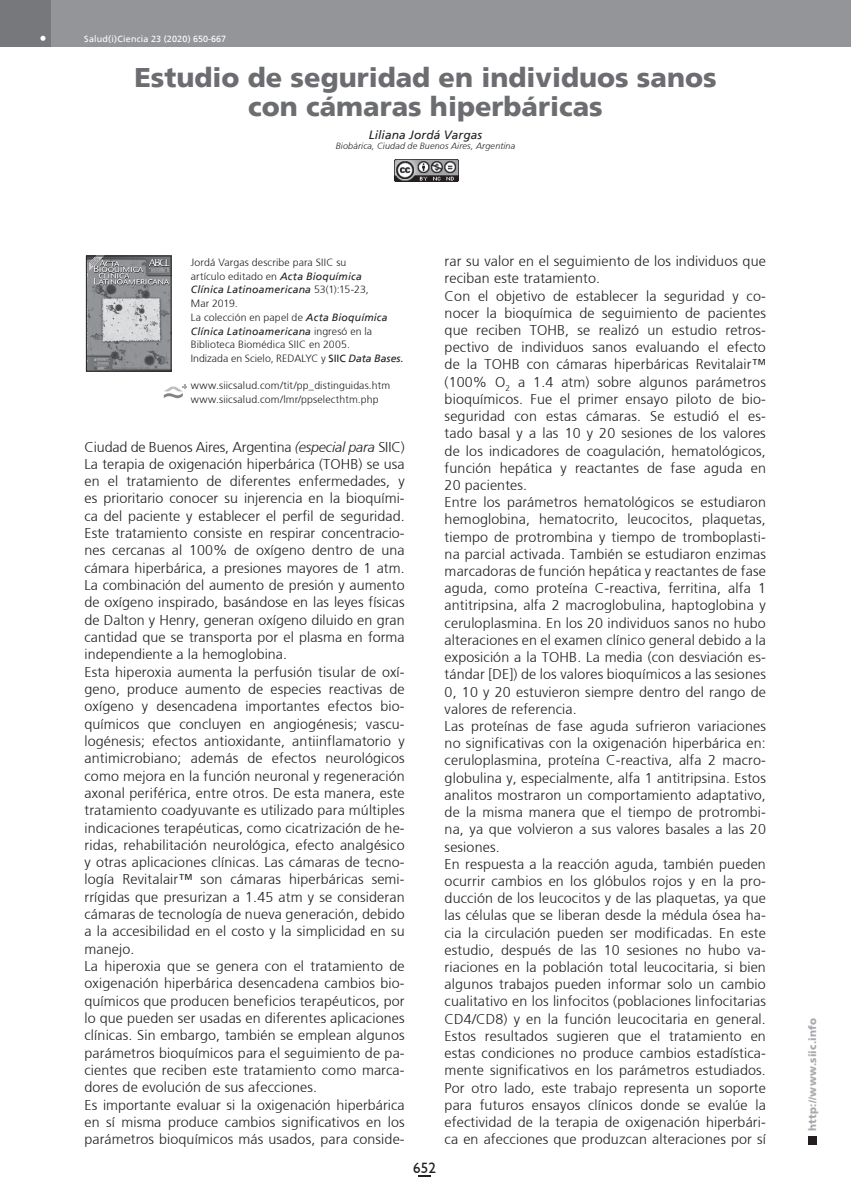
<style>
.page{position:relative;width:851px;height:1191px;background:#fff}
.page>*{position:absolute;margin:0;border:0;box-sizing:border-box;transform-origin:0 0}
.titulo{font:900 27px/28.5px "Frutiger";color:#6c6d70;text-align:center}
.t1{font:15px "Humanist 521 BT";color:#231f20}
.texto{font:300 14.25px/17.2px "Frutiger";letter-spacing:.01em;color:#231f20;text-align:justify}
.texto-2{font:300 14.25px "Frutiger";letter-spacing:-.01em;color:#231f20}
.autor{font:italic 12px "Frutiger";letter-spacing:.01em;color:#231f20}
.datos_revista{font:300 10.5px/13.6px "Frutiger";letter-spacing:.01em;color:#231f20}
.t2{font:900 10.5px "Frutiger";letter-spacing:.015em;color:#a8a9ad}
.institucion{font:italic 300 9px "Frutiger";letter-spacing:.015em;color:#231f20}
.t3{font:9px "Frutiger";letter-spacing:.02em;color:#fff}
.s1{font-weight:400;font-style:italic}
.s2{font-weight:400}
.s3{font-style:italic}
</style>
<div class="page">
<div style="left:38px;top:0;width:812px;height:47px;background:#939598"></div>
<div style="left:808px;top:1135px;width:8px;height:9px;background:#231f20"></div>
<div style="left:0;top:0;width:51px;height:47px;background:#76787b"></div>
<svg style="left:40px;top:36px;width:5px;height:5px"></svg>
<svg style="left:418px;top:1175px;width:13px;height:1px"></svg>
<img style="left:88px;top:258px;width:81px;height:111px">
<div style="left:86px;top:256px;width:85px;height:115px;border:1px solid #231f20"></div>
<svg style="left:164px;top:384px;width:23px;height:14px"></svg>
<img style="left:394px;top:159px;width:64px;height:23px">
<p class="t3" style="left:84px;top:33px;width:143px">Salud(i)Ciencia 23 (2020) 650-667</p>
<p class="titulo" style="left:134px;top:63px;width:583px">Estudio de seguridad en individuos sanos con cámaras hiperbáricas</p>
<p class="autor" style="left:368px;top:128px;width:115px">Liliana Jordá Vargas</p>
<p class="institucion" style="left:336px;top:141px;width:181px">Biobárica, Ciudad de Buenos Aires, Argentina</p>
<p class="datos_revista" style="left:191px;top:255px;width:179px">Jordá Vargas describe para SIIC su artículo editado en <span class="s1">Acta Bioquímica<br>Clínica Latinoamericana</span> 53(1):15-23,<br>Mar 2019.</p>
<p class="datos_revista" style="left:191px;top:310px;width:198px">La colección en papel de <span class="s1">Acta Bioquímica<br>Clínica Latinoamericana</span> ingresó en la<br>Biblioteca Biomédica SIIC en 2005.</p>
<p class="datos_revista" style="left:191px;top:351px;width:214px">Indizada en Scielo, REDALYC y <span class="s2">SIIC</span> <span class="s1">Data Bases.</span></p>
<p class="datos_revista" style="left:191px;top:379px;width:201px">www.siicsalud.com/tit/pp_distinguidas.htm</p>
<p class="datos_revista" style="left:191px;top:393px;width:189px">www.siicsalud.com/lmr/ppselecthtm.php</p>
<p class="texto-2" style="left:84px;top:438px;width:321px">Ciudad de Buenos Aires, Argentina <span class="s3">(especial para</span> SIIC)</p>
<p class="texto" style="left:84px;top:455px;width:321px">La terapia de oxigenación hiperbárica (TOHB) se usa en el tratamiento de diferentes enfermedades, y es prioritario conocer su injerencia en la bioquími&shy;ca del paciente y establecer el perfil de seguridad.<br>Este tratamiento consiste en respirar concentracio&shy;nes cercanas al 100% de oxígeno dentro de una cámara hiperbárica, a presiones mayores de 1 atm.<br>La combinación del aumento de presión y aumento de oxígeno inspirado, basándose en las leyes físicas de Dalton y Henry, generan oxígeno diluido en gran cantidad que se transporta por el plasma en forma independiente a la hemoglobina.</p>
<p class="texto" style="left:84px;top:663px;width:321px">Esta hiperoxia aumenta la perfusión tisular de oxí&shy;geno, produce aumento de especies reactivas de oxígeno y desencadena importantes efectos bio&shy;químicos que concluyen en angiogénesis; vascu&shy;logénesis; efectos antioxidante, antiinflamatorio y antimicrobiano; además de efectos neurológicos como mejora en la función neuronal y regeneración axonal periférica, entre otros. De esta manera, este tratamiento coadyuvante es utilizado para múltiples indicaciones terapéuticas, como cicatrización de he&shy;ridas, rehabilitación neurológica, efecto analgésico y otras aplicaciones clínicas. Las cámaras de tecno&shy;logía Revitalair™ son cámaras hiperbáricas semi&shy;rrígidas que presurizan a 1.45 atm y se consideran cámaras de tecnología de nueva generación, debido a la accesibilidad en el costo y la simplicidad en su manejo.</p>
<p class="texto" style="left:84px;top:957px;width:321px">La hiperoxia que se genera con el tratamiento de oxigenación hiperbárica desencadena cambios bio&shy;químicos que producen beneficios terapéuticos, por lo que pueden ser usadas en diferentes aplicaciones clínicas. Sin embargo, también se emplean algunos parámetros bioquímicos para el seguimiento de pa&shy;cientes que reciben este tratamiento como marca&shy;dores de evolución de sus afecciones.</p>
<p class="texto" style="left:84px;top:1096px;width:321px">Es importante evaluar si la oxigenación hiperbárica en sí misma produce cambios significativos en los parámetros bioquímicos más usados, para conside-</p>
<p class="t1" style="left:413px;top:1158px;width:24px">652</p>
<p class="texto" style="left:444px;top:252px;width:323px">rar su valor en el seguimiento de los individuos que reciban este tratamiento.</p>
<p class="texto" style="left:444px;top:287px;width:323px">Con el objetivo de establecer la seguridad y co&shy;nocer la bioquímica de seguimiento de pacientes que reciben TOHB, se realizó un estudio retros&shy;pectivo de individuos sanos evaluando el efecto de la TOHB con cámaras hiperbáricas Revitalair™ (100% O<sub>2</sub> a 1.4 atm) sobre algunos parámetros bioquímicos. Fue el primer ensayo piloto de bio&shy;seguridad con estas cámaras. Se estudió el es&shy;tado basal y a las 10 y 20 sesiones de los valores de los indicadores de coagulación, hematológicos, función hepática y reactantes de fase aguda en 20 pacientes.</p>
<p class="texto" style="left:444px;top:493px;width:323px">Entre los parámetros hematológicos se estudiaron hemoglobina, hematocrito, leucocitos, plaquetas, tiempo de protrombina y tiempo de tromboplasti&shy;na parcial activada. También se estudiaron enzimas marcadoras de función hepática y reactantes de fase aguda, como proteína C-reactiva, ferritina, alfa 1 antitripsina, alfa 2 macroglobulina, haptoglobina y ceruloplasmina. En los 20 individuos sanos no hubo alteraciones en el examen clínico general debido a la exposición a la TOHB. La media (con desviación es&shy;tándar [DE]) de los valores bioquímicos a las sesiones 0, 10 y 20 estuvieron siempre dentro del rango de valores de referencia.</p>
<p class="texto" style="left:444px;top:717px;width:323px">Las proteínas de fase aguda sufrieron variaciones no significativas con la oxigenación hiperbárica en: ceruloplasmina, proteína C-reactiva, alfa 2 macro&shy;globulina y, especialmente, alfa 1 antitripsina. Estos analitos mostraron un comportamiento adaptativo, de la misma manera que el tiempo de protrombi&shy;na, ya que volvieron a sus valores basales a las 20 sesiones.</p>
<p class="texto" style="left:444px;top:855px;width:323px">En respuesta a la reacción aguda, también pueden ocurrir cambios en los glóbulos rojos y en la pro&shy;ducción de los leucocitos y de las plaquetas, ya que las células que se liberan desde la médula ósea ha&shy;cia la circulación pueden ser modificadas. En este estudio, después de las 10 sesiones no hubo va&shy;riaciones en la población total leucocitaria, si bien algunos trabajos pueden informar solo un cambio cualitativo en los linfocitos (poblaciones linfocitarias CD4/CD8) y en la función leucocitaria en general.<br>Estos resultados sugieren que el tratamiento en estas condiciones no produce cambios estadística&shy;mente significativos en los parámetros estudiados.<br>Por otro lado, este trabajo representa un soporte para futuros ensayos clínicos donde se evalúe la efectividad de la terapia de oxigenación hiperbári&shy;ca en afecciones que produzcan alteraciones por sí</p>
<p class="t2" style="left:806px;top:1130px;width:114px;rotate:-90deg">http://www.siic.info</p>
</div>
